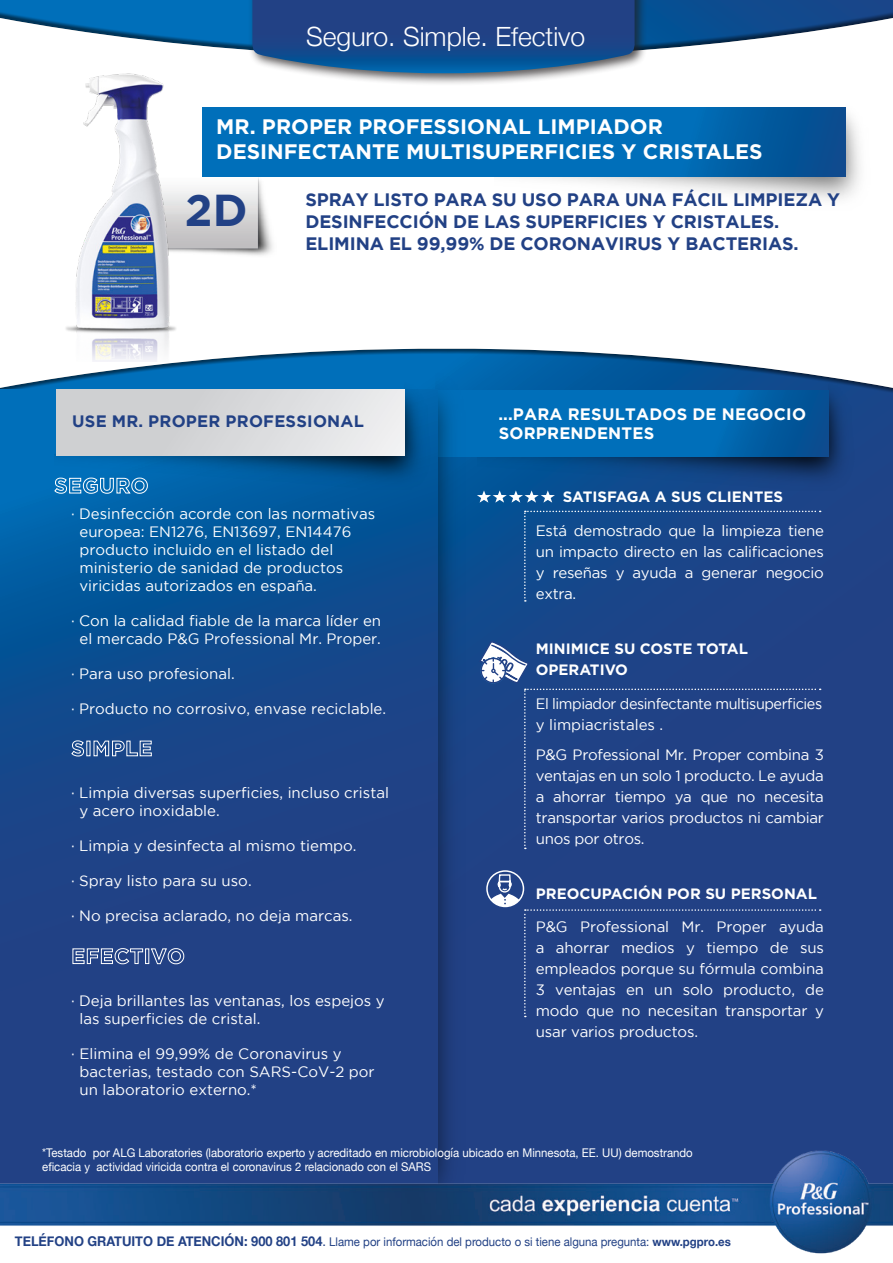
<style>
.page{position:relative;width:893px;height:1263px;background:#fff}
.page>*{position:absolute;margin:0;border:0;box-sizing:border-box;transform-origin:0 0}
.t1{font:700 44.55px "Gotham";color:#224185}
.t2{font:300 26.55px "Helvetica Neue";color:#fff}
.t3{font:700 21px/25.2px "Gotham";color:#fff}
.t4{font:700 18px/21.6px "Gotham";letter-spacing:-.005em;color:#224185}
.t5{font:700 16.5px/19.8px "Gotham";letter-spacing:.015em;color:#fff}
.t6{font:700 16.5px "Gotham";letter-spacing:.015em;color:#224185}
.t7{font:15px/21px "Gotham";color:#fff}
.t8{font:700 15px/21px "Gotham";color:#fff}
.t9{font:15px/21px "Gotham";letter-spacing:-.03em;color:#fff;scale:.96 1}
.t10{font:12px/13.5px "Helvetica Neue";color:#fff;scale:.95 1}
.t11{font:12px "Helvetica Neue";color:#224185;scale:.95 1}
.s1{font-weight:700;font-size:13.5px}
.s2{font-size:13.5px}
.s3{font-weight:700}
</style>
<div class="page">
<div style="left:0;top:0;width:893px;height:59px;background:#231f20;opacity:.6"></div>
<div style="left:0;top:347px;width:893px;height:848px;background:#231f20;opacity:.6"></div>
<img style="left:526px;top:107px;width:334px;height:93px">
<svg style="left:203px;top:107px;width:642px;height:70px;background:#0069b3"></svg>
<div style="left:248px;top:0;width:399px;height:86px;background:#231f20;opacity:.74"></div>
<svg style="left:252px;top:0;width:383px;height:74px;background:#29518e"></svg>
<img style="left:488px;top:367px;width:383px;height:124px">
<svg style="left:488px;top:390px;width:340px;height:66px;background:#0068b2"></svg>
<img style="left:398px;top:347px;width:90px;height:795px">
<svg style="left:0;top:389px;width:438px;height:753px;background:#17488c"></svg>
<svg style="left:54px;top:489px;width:94px;height:5px"></svg>
<svg style="left:71px;top:740px;width:13px;height:16px"></svg>
<svg style="left:94px;top:741px;width:58px;height:15px"></svg>
<svg style="left:73px;top:948px;width:70px;height:16px"></svg>
<div style="left:145px;top:949px;width:4px;height:15px;border:1px solid #fff"></div>
<svg style="left:151px;top:948px;width:33px;height:16px"></svg>
<img style="left:54px;top:366px;width:393px;height:123px">
<div style="left:56px;top:389px;width:349px;height:66px;background:linear-gradient(to right,#c8c9cb,#ebeced)"></div>
<svg style="left:524px;top:511px;width:297px;height:91px;background:#1a478a"></svg>
<svg style="left:477px;top:490px;width:78px;height:13px"></svg>
<div style="left:472px;top:640px;width:349px;height:209px;background:#214185"></div>
<div style="left:487px;top:871px;width:334px;height:146px;background:#224185"></div>
<div style="left:486px;top:870px;width:38px;height:37px;border:2px solid #fff;border-radius:50%"></div>
<img style="left:185px;top:178px;width:88px;height:78px">
<img style="left:55px;top:73px;width:130px;height:288px">
<img style="left:0;top:1142px;width:893px;height:112px">
<h2 class="t2" style="left:306px;top:15px;width:281px">Seguro. Simple. Efectivo</h2>
<h3 class="t3" style="left:216px;top:113px;width:548px">MR. PROPER PROFESSIONAL LIMPIADOR<br>DESINFECTANTE MULTISUPERFICIES Y CRISTALES</h3>
<h1 class="t1" style="left:185px;top:184px;width:64px">2D</h1>
<p class="t4" style="left:305px;top:189px;width:536px">SPRAY LISTO PARA SU USO PARA UNA FÁCIL LIMPIEZA Y<br>DESINFECCIÓN DE LAS SUPERFICIES Y CRISTALES.<br>ELIMINA EL 99,99% DE CORONAVIRUS Y BACTERIAS.</p>
<p class="t6" style="left:72px;top:412px;width:293px">USE MR. PROPER PROFESSIONAL</p>
<p class="t5" style="left:499px;top:403px;width:309px">...PARA RESULTADOS DE NEGOCIO<br>SORPRENDENTES</p>
<p class="t7" style="left:80px;top:504px;width:297px;line-height:18px;text-indent:-9px">· Desinfección acorde con las normativas europea: EN1276, EN13697, EN14476 producto incluido en el listado del ministerio de sanidad de productos viricidas autorizados en españa.</p>
<p class="t7" style="left:71px;top:611px;width:312px;line-height:18px;text-align:center">· Con la calidad fiable de la marca líder en el mercado P&amp;G Professional Mr. Proper.</p>
<p class="t7" style="left:71px;top:662px;width:165px">· Para uso profesional.</p>
<p class="t7" style="left:71px;top:697px;width:317px">· Producto no corrosivo, envase reciclable.</p>
<p class="t7" style="left:80px;top:784px;width:311px;line-height:18px;text-indent:-9px">· Limpia diversas superficies, incluso cristal y acero inoxidable.</p>
<p class="t7" style="left:71px;top:835px;width:287px">· Limpia y desinfecta al mismo tiempo.</p>
<p class="t7" style="left:71px;top:870px;width:182px">· Spray listo para su uso.</p>
<p class="t7" style="left:71px;top:905px;width:283px">· No precisa aclarado, no deja marcas.</p>
<p class="t7" style="left:80px;top:991px;width:307px;line-height:18px;text-indent:-9px">· Deja brillantes las ventanas, los espejos y las superficies de cristal.</p>
<p class="t7" style="left:80px;top:1044px;width:297px;line-height:18px;text-indent:-9px">· Elimina el 99,99% de Coronavirus y bacterias, testado con SARS-CoV-2 por un laboratorio externo.*</p>
<p class="t8" style="left:563px;top:486px;width:222px">SATISFAGA A SUS CLIENTES</p>
<p class="t7" style="left:536px;top:520px;width:290px;text-align:justify">Está demostrado que la limpieza tiene un impacto directo en las calificaciones y reseñas y ayuda a generar negocio extra.</p>
<p class="t8" style="left:536px;top:638px;width:214px">MINIMICE SU COSTE TOTAL<br>OPERATIVO</p>
<p class="t9" style="left:536px;top:693px;width:300px">El limpiador desinfectante multisuperficies y limpiacristales .</p>
<p class="t7" style="left:536px;top:743px;width:290px;text-align:justify">P&amp;G Professional Mr. Proper combina 3 ventajas en un solo 1 producto. Le ayuda a ahorrar tiempo ya que no necesita transportar varios productos ni cambiar unos por otros.</p>
<p class="t8" style="left:536px;top:883px;width:283px">PREOCUPACIÓN POR SU PERSONAL</p>
<p class="t7" style="left:536px;top:916px;width:290px;text-align:justify">P&amp;G Professional Mr. Proper ayuda a ahorrar medios y tiempo de sus empleados porque su fórmula combina 3 ventajas en un solo producto, de modo que no necesitan transportar y usar varios productos.</p>
<p class="t10" style="left:42px;top:1147px;width:686px">*Testado por ALG Laboratories (laboratorio experto y acreditado en microbiología ubicado en Minnesota, EE. UU) demostrando eficacia y actividad viricida contra el coronavirus 2 relacionado con el SARS</p>
<p class="t11" style="left:15px;top:1233px;width:755px"><span class="s1">TELÉFONO GRATUITO DE ATENCIÓN: 900 801 504</span><span class="s2">.</span> Llame por información del producto o si tiene alguna pregunta: <span class="s3">www.pgpro.es</span></p>
</div>
